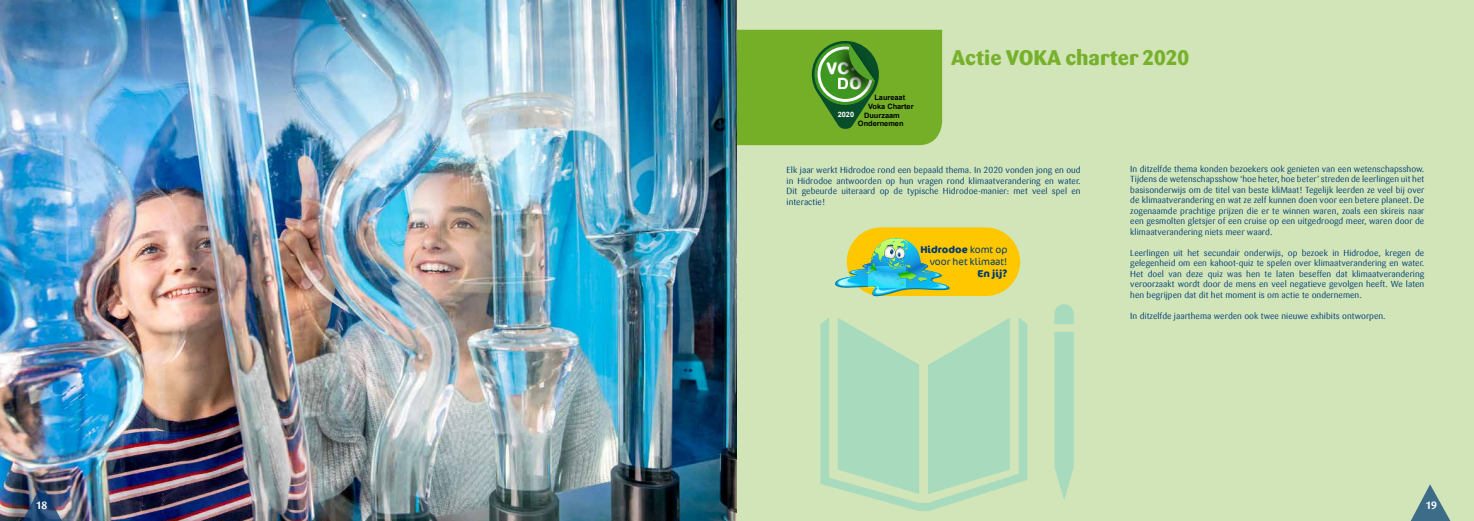
<style>
.page{position:relative;width:1474px;height:521px;background:#fff}
.page>*{position:absolute;margin:0;border:0;box-sizing:border-box;transform-origin:0 0}
.t1{font:800 21px "Sari Offc";color:#77b12c}
.t2{font:12.78px "Swcapitals";color:#fff;scale:1.23 1}
.t3{font:700 10.5px "Sari Offc";color:#fff}
.t4{font:300 9.89px/11.9px "Cocon";color:#003b75;text-align:right}
.t5{font:700 9.89px "Cocon";color:#003b75}
.t6{font:8.75px/10.5px "Sari Offc";color:#003b75;text-align:justify}
.t7{font:700 7.35px "Arial";color:#000}
.t8{font:700 7.35px "Arial";color:#fff}
.s1{font-weight:700}
</style>
<div class="page">
<div style="left:737px;top:0;width:736px;height:521px;background:#d1e5b8"></div>
<svg style="left:737px;top:30px;width:205px;height:115px;background:#6aa62a"></svg>
<img style="left:0;top:0;width:737px;height:521px">
<svg style="left:1410px;top:484px;width:40px;height:37px"></svg>
<svg style="left:22px;top:484px;width:40px;height:37px"></svg>
<svg style="left:1054px;top:304px;width:19px;height:20px"></svg>
<svg style="left:1054px;top:332px;width:19px;height:168px;background:#acdbbd"></svg>
<svg style="left:820px;top:318px;width:207px;height:193px;fill:#a8dabe"></svg>
<svg style="left:835px;top:227px;width:185px;height:70px;background:#c5c850"></svg>
<h2 class="t2" style="left:826px;top:63px;width:20px">VC</h2>
<h2 class="t2" style="left:849px;top:78px;width:12px">O</h2>
<p class="t7" style="left:874px;top:92px;width:32px">Laureaat</p>
<p class="t7" style="left:868px;top:101px;width:47px">Voka Charter</p>
<p class="t7" style="left:864px;top:110px;width:37px">Duurzaam</p>
<p class="t7" style="left:858px;top:119px;width:47px">Ondernemen</p>
<p class="t8" style="left:837px;top:110px;width:18px">2020</p>
<h1 class="t1" style="left:951px;top:44px;width:240px">Actie VOKA charter 2020</h1>
<p class="t6" style="left:786px;top:165px;width:295px">Elk jaar werkt Hidrodoe rond een bepaald thema. In 2020 vonden jong en oud in Hidrodoe antwoorden op hun vragen rond klimaatverandering en water.<br>Dit gebeurde uiteraard op de typische Hidrodoe-manier: met veel spel en interactie!</p>
<p class="t4" style="left:920px;top:244px;width:88px"><span class="s1">Hidrodoe</span> komt op voor het klimaat!</p>
<p class="t5" style="left:977px;top:268px;width:31px">En jij?</p>
<p class="t6" style="left:1130px;top:163px;width:296px">In ditzelfde thema konden bezoekers ook genieten van een wetenschapsshow.<br>Tijdens de wetenschapsshow ‘hoe heter, hoe beter’ streden de leerlingen uit het basisonderwijs om de titel van beste kliMaat! Tegelijk leerden ze veel bij over de klimaatverandering en wat ze zelf kunnen doen voor een betere planeet. De zogenaamde prachtige prijzen die er te winnen waren, zoals een skireis naar een gesmolten gletsjer of een cruise op een uitgedroogd meer, waren door de klimaatverandering niets meer waard.</p>
<p class="t6" style="left:1130px;top:247px;width:295px">Leerlingen uit het secundair onderwijs, op bezoek in Hidrodoe, kregen de gelegenheid om een kahoot-quiz te spelen over klimaatverandering en water.<br>Het doel van deze quiz was hen te laten beseffen dat klimaatverandering veroorzaakt wordt door de mens en veel negatieve gevolgen heeft. We laten hen begrijpen dat dit het moment is om actie te ondernemen.</p>
<p class="t6" style="left:1130px;top:310px;width:257px">In ditzelfde jaarthema werden ook twee nieuwe exhibits ontworpen.</p>
<p class="t3" style="left:36px;top:498px;width:13px">18</p>
<p class="t3" style="left:1425px;top:498px;width:13px">19</p>
</div>
